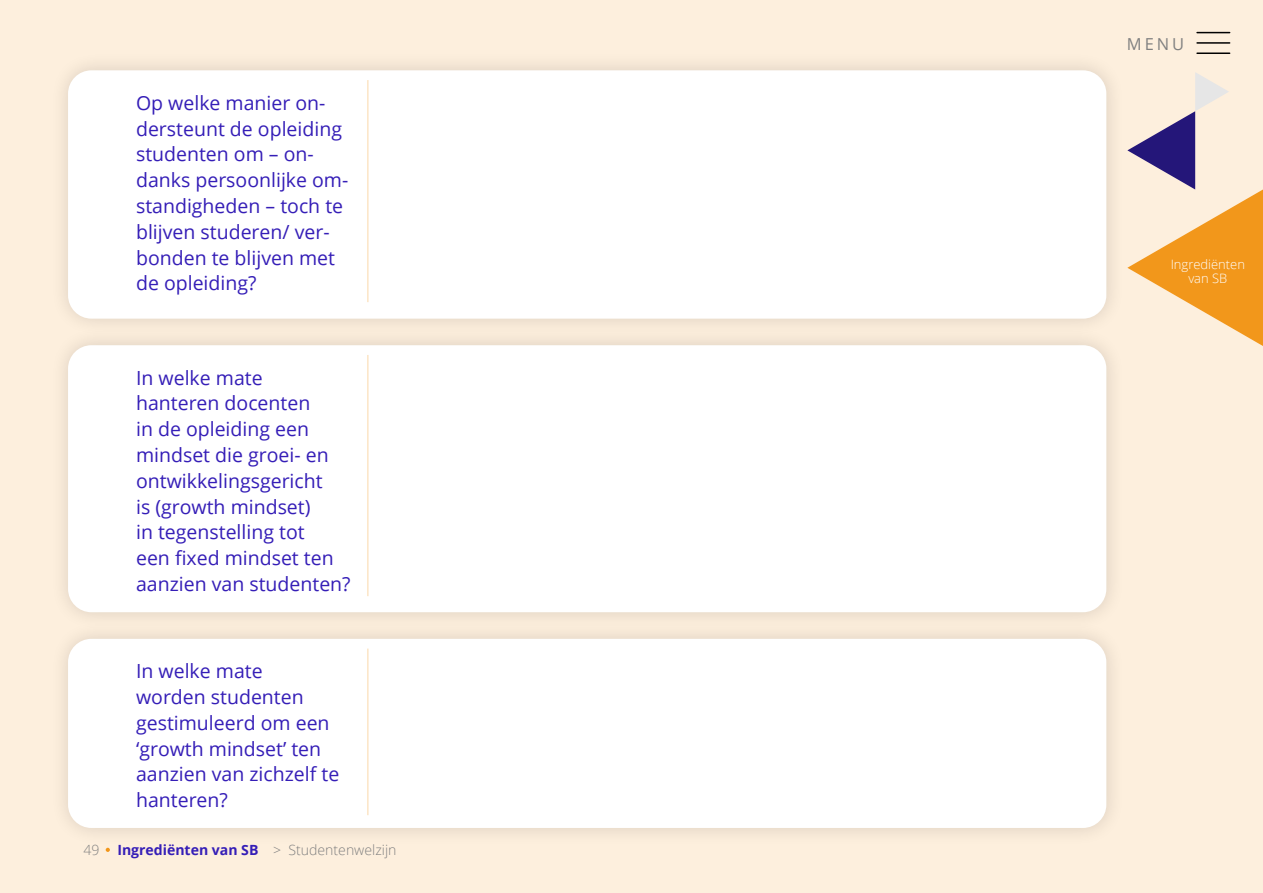
<style>
.page{position:relative;width:1263px;height:893px;background:#fdefdd}
.page>*{position:absolute;margin:0;border:0;box-sizing:border-box;transform-origin:0 0}
.t1{font:19.5px/25.8px "Open Sans";color:#351eb7}
.t2{font:16.5px "Open Sans";color:#808080}
.t3{font:300 14.1px "Open Sans";color:#808080}
.t4{font:700 14.1px "Open Sans";color:#351eb7}
.t5{font:300 12.9px/13.5px "Open Sans";color:#fff;text-align:center}
</style>
<div class="page">
<svg style="left:1127px;top:72px;width:136px;height:274px"></svg>
<hr style="left:1197px;top:32px;width:33px;height:1px;background:#000">
<hr style="left:1197px;top:42px;width:33px;height:2px;background:#000">
<hr style="left:1197px;top:53px;width:33px;height:1px;background:#000">
<svg style="left:106px;top:848px;width:4px;height:4px"></svg>
<div style="left:49px;top:51px;width:1076px;height:287px;background:#f7e9d7"></div>
<div style="left:68px;top:70px;width:1038px;height:249px;background:#fff;border-radius:23px"></div>
<div style="left:49px;top:326px;width:1076px;height:305px;background:#f7e9d8"></div>
<div style="left:68px;top:345px;width:1038px;height:267px;background:#fff;border-radius:23px"></div>
<div style="left:49px;top:620px;width:1076px;height:227px;background:#f8ead8"></div>
<div style="left:68px;top:639px;width:1038px;height:189px;background:#fff;border-radius:23px"></div>
<hr style="left:367px;top:80px;width:2px;height:222px;background:#fce5c6">
<hr style="left:367px;top:355px;width:2px;height:241px;background:#fce5c6">
<hr style="left:367px;top:649px;width:2px;height:166px;background:#fce5c6">
<p class="t1" style="left:136px;top:89px;width:214px">Op welke manier on&shy;dersteunt de opleiding studenten om – on&shy;danks persoonlijke om&shy;standigheden – toch te blijven studeren/ ver&shy;bonden te blijven met de opleiding?</p>
<p class="t1" style="left:136px;top:364px;width:216px">In welke mate hanteren docenten<br>in de opleiding een mindset die groei- en ontwikkelingsgericht<br>is (growth mindset)<br>in tegenstelling tot<br>een fixed mindset ten aanzien van studenten?</p>
<p class="t1" style="left:136px;top:658px;width:205px">In welke mate<br>worden studenten gestimuleerd om een ‘growth mindset’ ten aanzien van zichzelf te hanteren?</p>
<p class="t3" style="left:83px;top:840px;width:18px">49</p>
<p class="t4" style="left:117px;top:840px;width:143px">Ingrediënten van SB</p>
<p class="t3" style="left:273px;top:840px;width:125px">&gt; Studentenwelzijn</p>
<p class="t2" style="left:1127px;top:33px;width:59px">MENU</p>
<p class="t5" style="left:1171px;top:258px;width:76px">Ingrediënten van SB</p>
</div>
